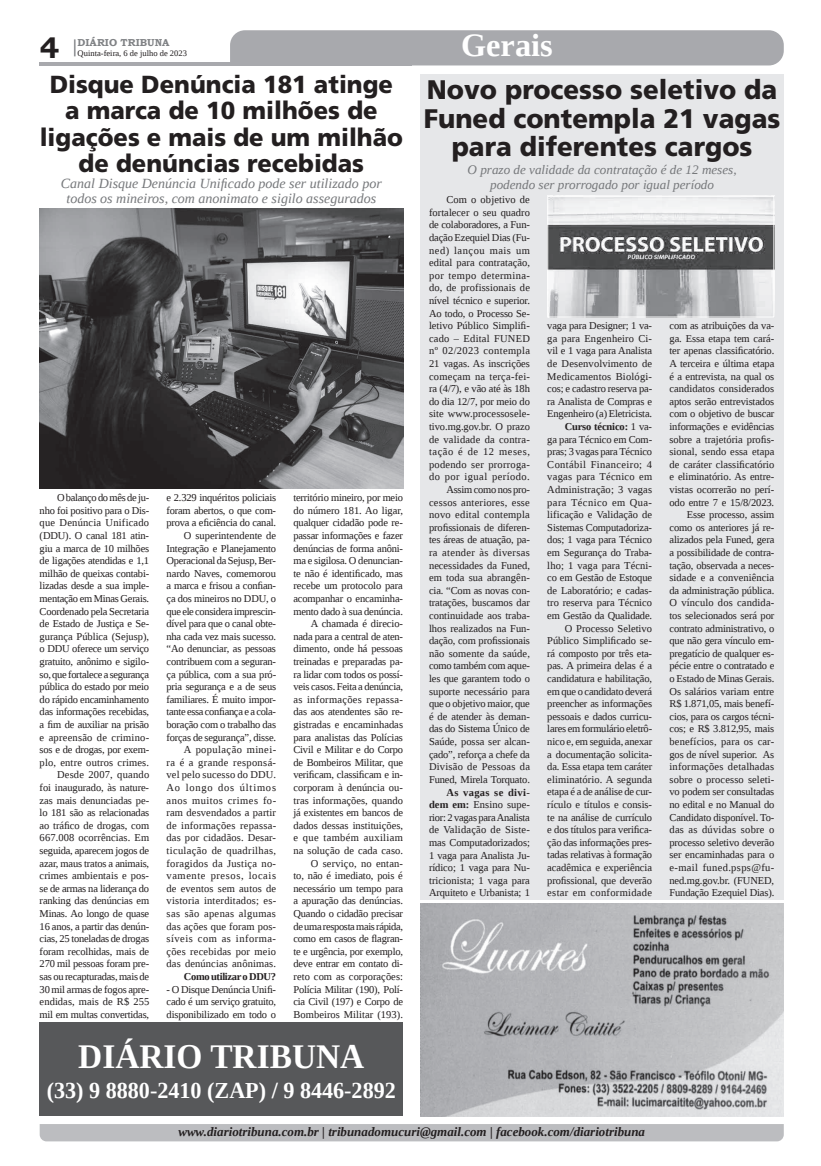
<style>
.page{position:relative;width:821px;height:1166px;background:#fff}
.page>*{position:absolute;margin:0;border:0;box-sizing:border-box;transform-origin:0 0}
.t1{font:700 34.39px "Liberation Serif";color:#fff}
.t2{font:700 32.38px "Liberation Serif";color:#fff}
.t3{font:700 29.31px "Bookman Old Style";color:#231f20}
.t4{font:900 26.86px/28.7px "Frutiger LT Std";color:#231f20;text-align:center;scale:.96 1}
.t5{font:900 24.68px/26.5px "Frutiger LT Std";color:#231f20;text-align:center;scale:.96 1}
.t6{font:700 22.84px "Liberation Serif";color:#fff}
.t7{font:italic 14px "Liberation Serif";color:#76787b}
.t8{font:italic 13.12px "Liberation Serif";color:#76787b}
.t9{font:italic 700 12.95px "Liberation Serif";color:#231f20}
.t10{font:10.5px/12.6px "Liberation Serif";letter-spacing:-.015em;color:#231f20;text-align:right}
.t11{font:700 10.5px "Liberation Serif";letter-spacing:-.03em;color:#231f20}
.t12{font:700 10.06px "Bookman Old Style";color:#808285}
.t13{font:8.4px "Liberation Serif";color:#231f20}
.s1{font-weight:700}
</style>
<div class="page">
<svg style="left:74px;top:39px;width:2px;height:17px"></svg>
<hr style="left:40px;top:62px;width:372px;height:3px;background:#a8a9ad">
<div style="left:230px;top:30px;width:554px;height:35px;background:#a8a9ad"></div>
<div style="left:40px;top:1124px;width:744px;height:17px;background:#bcbdc0"></div>
<div style="left:420px;top:74px;width:364px;height:826px;background:#e6e7e9"></div>
<div style="left:40px;top:1022px;width:363px;height:94px;background:#57585a"></div>
<img style="left:40px;top:209px;width:363px;height:279px">
<img style="left:549px;top:198px;width:223px;height:117px">
<div style="left:547px;top:196px;width:227px;height:121px;border:1px solid #fff"></div>
<img style="left:420px;top:903px;width:364px;height:213px">
<h2 class="t2" style="left:461px;top:24px;width:93px">Gerais</h2>
<h3 class="t4" style="left:424px;top:75px;width:373px">Novo processo seletivo da<br>Funed contempla 21 vagas para diferentes cargos</h3>
<p class="t12" style="left:78px;top:35px;width:93px">DIÁRIO TRIBUNA</p>
<h3 class="t3" style="left:40px;top:27px;width:21px">4</h3>
<p class="t13" style="left:78px;top:48px;width:111px">Quinta-feira, 6 de julho de 2023</p>
<h3 class="t5" style="left:40px;top:71px;width:380px">Disque Denúncia 181 atinge a marca de 10 milhões de ligações e mais de um milhão de denúncias recebidas</h3>
<p class="t8" style="left:468px;top:162px;width:271px">O prazo de validade da contratação é de 12 meses,</p>
<h3 class="t7" style="left:61px;top:175px;width:322px">Canal Disque Denúncia Unificado pode ser utilizado por</h3>
<p class="t8" style="left:490px;top:176px;width:225px">podendo ser prorrogado por igual período</p>
<h3 class="t7" style="left:66px;top:189px;width:311px">todos os mineiros, com anonimato e sigilo assegurados</h3>
<p class="t10" style="left:429px;top:193px;width:102px">Com o objetivo de fortalecer o seu quadro de colaboradores, a Fun&shy;dação Ezequiel Dias (Fu&shy;ned) lançou mais um edital para contratação, por tempo determina&shy;do, de profissionais de nível técnico e superior.<br>Ao todo, o Processo Se&shy;letivo Público Simplifi&shy;cado – Edital FUNED nº 02/2023 contempla<br>21 vagas. As inscrições começam na terça-fei&shy;ra (4/7), e vão até às 18h do dia 12/7, por meio do site www.processosele&shy;tivo.mg.gov.br. O prazo de validade da contra&shy;tação é de 12 meses, podendo ser prorroga&shy;do por igual período.<br>Assim como nos pro&shy;cessos anteriores, esse novo edital contempla profissionais de diferen&shy;tes áreas de atuação, pa&shy;ra atender às diversas necessidades da Funed, em toda sua abrangên&shy;cia. “Com as novas con&shy;tratações, buscamos dar continuidade aos traba&shy;lhos realizados na Fun&shy;dação, com profissionais não somente da saúde, como também com aque&shy;les que garantem todo o suporte necessário para que o objetivo maior, que é de atender às deman&shy;das do Sistema Único de<br>Saúde, possa ser alcan&shy;çado”, reforça a chefe da<br>Divisão de Pessoas da<br>Funed, Mirela Torquato.</p>
<p class="t10" style="left:429px;top:785px;width:102px;text-align:justify;text-indent:17px"><span class="s1">As vagas se divi&shy;dem em:</span> Ensino supe&shy;rior: 2 vagas para Analista de Validação de Siste&shy;mas Computadorizados; 1 vaga para Analista Ju&shy;rídico; 1 vaga para Nu&shy;tricionista; 1 vaga para Arquiteto e Urbanista; 1</p>
<p class="t10" style="left:547px;top:319px;width:106px">vaga para Designer; 1 va&shy;ga para Engenheiro Ci&shy;vil e 1 vaga para Analista de Desenvolvimento de<br>Medicamentos Biológi&shy;cos; e cadastro reserva pa&shy;ra Analista de Compras e<br>Engenheiro (a) Eletricista.<br><span class="s1">Curso técnico:</span> 1 va-<br>ga para Técnico em Com&shy;pras; 3 vagas para Técnico<br>Contábil Financeiro; 4 vagas para Técnico em<br>Administração; 3 vagas para Técnico em Qua&shy;lificação e Validação de<br>Sistemas Computadoriza&shy;dos; 1 vaga para Técnico em Segurança do Traba&shy;lho; 1 vaga para Técni&shy;co em Gestão de Estoque de Laboratório; e cadas&shy;tro reserva para Técnico em Gestão da Qualidade.<br>O Processo Seletivo<br>Público Simplificado se&shy;rá composto por três eta&shy;pas. A primeira delas é a candidatura e habilitação, em que o candidato deverá preencher as informações pessoais e dados curricu&shy;lares em formulário eletrô&shy;nico e, em seguida, anexar a documentação solicita&shy;da. Essa etapa tem caráter eliminatório. A segunda etapa é a de análise de cur&shy;rículo e títulos e consis&shy;te na análise de currículo e dos títulos para verifica&shy;ção das informações pres&shy;tadas relativas à formação acadêmica e experiência profissional, que deverão estar em conformidade</p>
<p class="t10" style="left:669px;top:319px;width:106px">com as atribuições da va&shy;ga. Essa etapa tem cará&shy;ter apenas classificatório.<br>A terceira e última etapa é a entrevista, na qual os candidatos considerados aptos serão entrevistados com o objetivo de buscar informações e evidências sobre a trajetória profis&shy;sional, sendo essa etapa de caráter classificatório e eliminatório. As entre&shy;vistas ocorrerão no perí&shy;odo entre 7 e 15/8/2023.<br>Esse processo, assim como os anteriores já re&shy;alizados pela Funed, gera a possibilidade de contra&shy;tação, observada a neces&shy;sidade e a conveniência da administração pública.<br>O vínculo dos candida&shy;tos selecionados será por contrato administrativo, o que não gera vínculo em&shy;pregatício de qualquer es&shy;pécie entre o contratado e o Estado de Minas Gerais.<br>Os salários variam entre<br>R$ 1.871,05, mais benefí&shy;cios, para os cargos técni&shy;cos; e R$ 3.812,95, mais benefícios, para os car&shy;gos de nível superior. As informações detalhadas sobre o processo seleti&shy;vo podem ser consultadas no edital e no Manual do<br>Candidato disponível. To&shy;das as dúvidas sobre o processo seletivo deverão ser encaminhadas para o e-mail funed.psps@fu&shy;ned.mg.gov.br. (FUNED,<br>Fundação Ezequiel Dias).</p>
<p class="t10" style="left:40px;top:491px;width:111px">O balanço do mês de ju&shy;nho foi positivo para o Dis&shy;que Denúncia Unificado (DDU). O canal 181 atin&shy;giu a marca de 10 milhões de ligações atendidas e 1,1 milhão de queixas contabi&shy;lizadas desde a sua imple&shy;mentação em Minas Gerais.<br>Coordenado pela Secretaria de Estado de Justiça e Se&shy;gurança Pública (Sejusp), o DDU oferece um serviço gratuito, anônimo e sigilo&shy;so, que fortalece a segurança pública do estado por meio do rápido encaminhamento das informações recebidas, a fim de auxiliar na prisão e apreensão de crimino&shy;sos e de drogas, por exem&shy;plo, entre outros crimes.<br>Desde 2007, quando<br>foi inaugurado, às nature&shy;zas mais denunciadas pe&shy;lo 181 são as relacionadas ao tráfico de drogas, com<br>667.008 ocorrências. Em seguida, aparecem jogos de azar, maus tratos a animais, crimes ambientais e pos&shy;se de armas na liderança do ranking das denúncias em<br>Minas. Ao longo de quase<br>16 anos, a partir das denún&shy;cias, 25 toneladas de drogas foram recolhidas, mais de<br>270 mil pessoas foram pre&shy;sas ou recapturadas, mais de<br>30 mil armas de fogos apre&shy;endidas, mais de R$ 255 mil em multas convertidas,</p>
<p class="t10" style="left:167px;top:491px;width:111px">e 2.329 inquéritos policiais foram abertos, o que com&shy;prova a eficiência do canal.<br>O superintendente de<br>Integração e Planejamento<br>Operacional da Sejusp, Ber&shy;nardo Naves, comemorou a marca e frisou a confian&shy;ça dos mineiros no DDU, o que ele considera imprescin&shy;dível para que o canal obte&shy;nha cada vez mais sucesso. “Ao denunciar, as pessoas contribuem com a seguran&shy;ça pública, com a sua pró&shy;pria segurança e a de seus familiares. É muito impor&shy;tante essa confiança e a cola&shy;boração com o trabalho das forças de segurança”, disse.<br>A população minei-<br>ra é a grande responsá&shy;vel pelo sucesso do DDU.<br>Ao longo dos últimos anos muitos crimes fo&shy;ram desvendados a partir de informações repassa&shy;das por cidadãos. Desar&shy;ticulação de quadrilhas, foragidos da Justiça no&shy;vamente presos, locais de eventos sem autos de vistoria interditados; es&shy;sas são apenas algumas das ações que foram pos&shy;síveis com as informa&shy;ções recebidas por meio das denúncias anônimas.</p>
<p class="t10" style="left:293px;top:491px;width:111px">território mineiro, por meio do número 181. Ao ligar, qualquer cidadão pode re&shy;passar informações e fazer denúncias de forma anôni&shy;ma e sigilosa. O denuncian&shy;te não é identificado, mas recebe um protocolo para acompanhar o encaminha&shy;mento dado à sua denúncia.<br>A chamada é direcio&shy;nada para a central de aten&shy;dimento, onde há pessoas treinadas e preparadas pa&shy;ra lidar com todos os possí&shy;veis casos. Feita a denúncia, as informações repassa&shy;das aos atendentes são re&shy;gistradas e encaminhadas para analistas das Polícias<br>Civil e Militar e do Corpo de Bombeiros Militar, que verificam, classificam e in&shy;corporam à denúncia ou&shy;tras informações, quando já existentes em bancos de dados dessas instituições, e que também auxiliam na solução de cada caso.<br>O serviço, no entan-<br>to, não é imediato, pois é necessário um tempo para a apuração das denúncias.<br>Quando o cidadão precisar de uma resposta mais rápida, como em casos de flagran&shy;te e urgência, por exemplo, deve entrar em contato di&shy;reto com as corporações:<br>Polícia Militar (190), Polí&shy;cia Civil (197) e Corpo de<br>Bombeiros Militar (193).</p>
<p class="t11" style="left:184px;top:969px;width:94px">Como utilizar o DDU?</p>
<p class="t10" style="left:167px;top:983px;width:111px;text-align:justify">- O Disque Denúncia Unifi&shy;cado é um serviço gratuito, disponibilizado em todo o</p>
<h1 class="t1" style="left:78px;top:1033px;width:288px">DIÁRIO TRIBUNA</h1>
<h3 class="t6" style="left:47px;top:1075px;width:351px">(33) 9 8880-2410 (ZAP) / 9 8446-2892</h3>
<p class="t9" style="left:178px;top:1123px;width:468px">www.diariotribuna.com.br | tribunadomucuri@gmail.com | facebook.com/diariotribuna</p>
</div>
